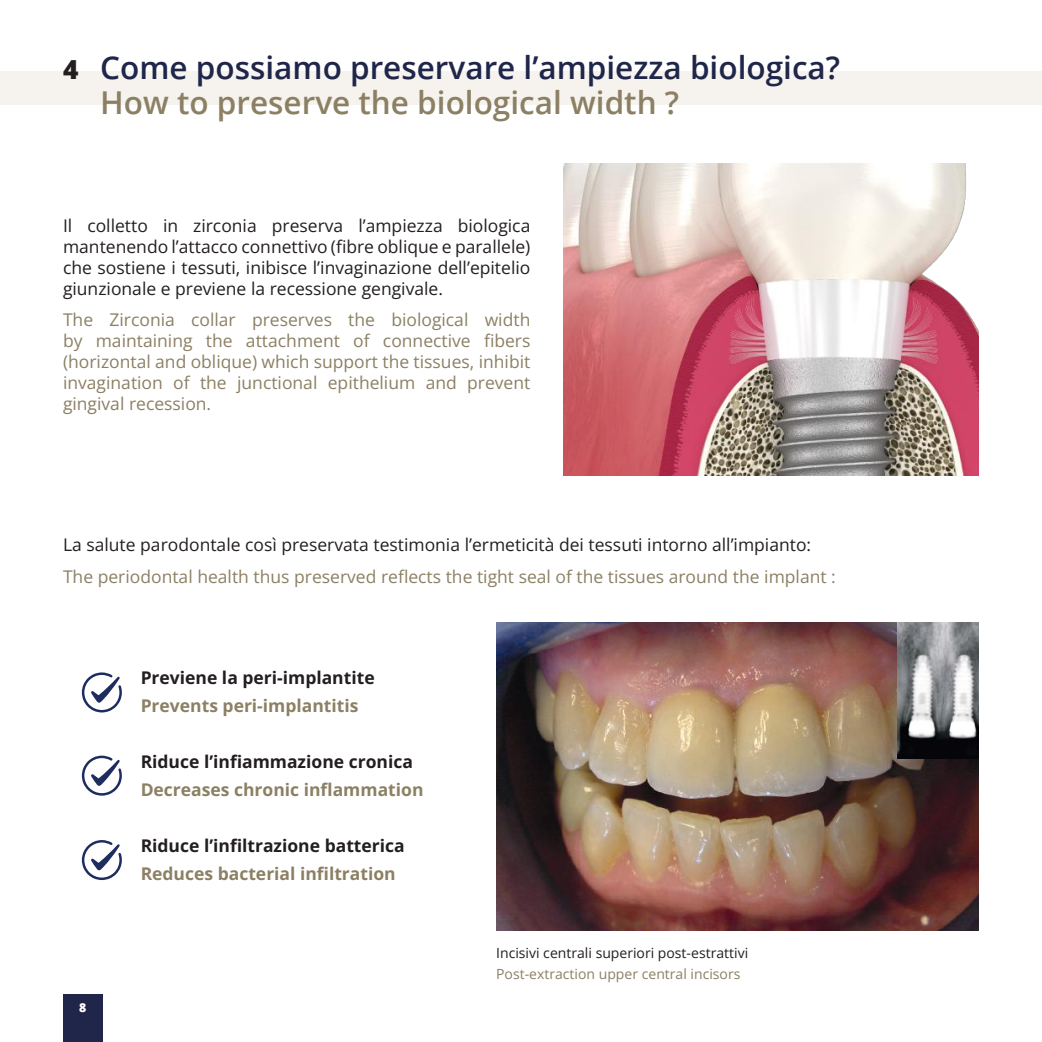
<style>
.page{position:relative;width:1042px;height:1042px;background:#fff}
.page>*{position:absolute;margin:0;border:0;box-sizing:border-box;transform-origin:0 0}
.t1{font:600 31.5px "Open Sans";color:#1f264a}
.t2{font:600 31.5px "Open Sans";color:#8c8064}
.t3{font:800 26.25px "Open Sans";color:#241f1f}
.t4{font:17.5px/21px "Open Sans";color:#8c8064;text-align:justify}
.t5{font:17.5px/21px "Open Sans";color:#241f1f;text-align:justify}
.t6{font:700 17.5px "Open Sans";color:#241f1f}
.t7{font:700 17.5px "Open Sans";color:#8c8064}
.t8{font:14px "Open Sans";color:#241f1f}
.t9{font:14px "Open Sans";color:#8c8064}
.t10{font:800 12.25px "Open Sans";color:#fff}
</style>
<div class="page">
<img style="left:496px;top:622px;width:483px;height:308px">
<svg style="left:82px;top:672px;width:40px;height:40px"></svg>
<svg style="left:82px;top:755px;width:40px;height:40px"></svg>
<svg style="left:82px;top:840px;width:40px;height:40px"></svg>
<img style="left:563px;top:163px;width:416px;height:312px">
<div style="left:63px;top:995px;width:39px;height:47px;background:#1f264a"></div>
<div style="left:0;top:71px;width:1042px;height:34px;background:#f6f3ee"></div>
<img style="left:897px;top:622px;width:82px;height:136px">
<h2 class="t3" style="left:63px;top:49px;width:17px">4</h2>
<h1 class="t1" style="left:100px;top:46px;width:741px">Come possiamo preservare l’ampiezza biologica?</h1>
<h1 class="t2" style="left:100px;top:81px;width:580px">How to preserve the biological width ?</h1>
<p class="t5" style="left:63px;top:214px;width:469px">Il colletto in zirconia preserva l’ampiezza biologica mantenendo l’attacco connettivo (fibre oblique e parallele) che sostiene i tessuti, inibisce l’invaginazione dell’epitelio giunzionale e previene la recessione gengivale.</p>
<p class="t4" style="left:63px;top:309px;width:469px">The Zirconia collar preserves the biological width by maintaining the attachment of connective fibers (horizontal and oblique) which support the tissues, inhibit invagination of the junctional epithelium and prevent gingival recession.</p>
<p class="t5" style="left:63px;top:534px;width:750px">La salute parodontale così preservata testimonia l’ermeticità dei tessuti intorno all’impianto:</p>
<p class="t4" style="left:63px;top:565px;width:774px">The periodontal health thus preserved reflects the tight seal of the tissues around the implant :</p>
<p class="t6" style="left:141px;top:665px;width:235px">Previene la peri-implantite</p>
<p class="t7" style="left:141px;top:693px;width:219px">Prevents peri-implantitis</p>
<p class="t6" style="left:141px;top:749px;width:274px">Riduce l’infiammazione cronica</p>
<p class="t7" style="left:141px;top:777px;width:284px">Decreases chronic inflammation</p>
<p class="t10" style="left:79px;top:998px;width:9px">8</p>
<p class="t6" style="left:141px;top:833px;width:266px">Riduce l’infiltrazione batterica</p>
<p class="t7" style="left:141px;top:861px;width:257px">Reduces bacterial infiltration</p>
<p class="t8" style="left:496px;top:943px;width:253px">Incisivi centrali superiori post-estrattivi</p>
<p class="t9" style="left:496px;top:964px;width:246px">Post-extraction upper central incisors</p>
</div>
